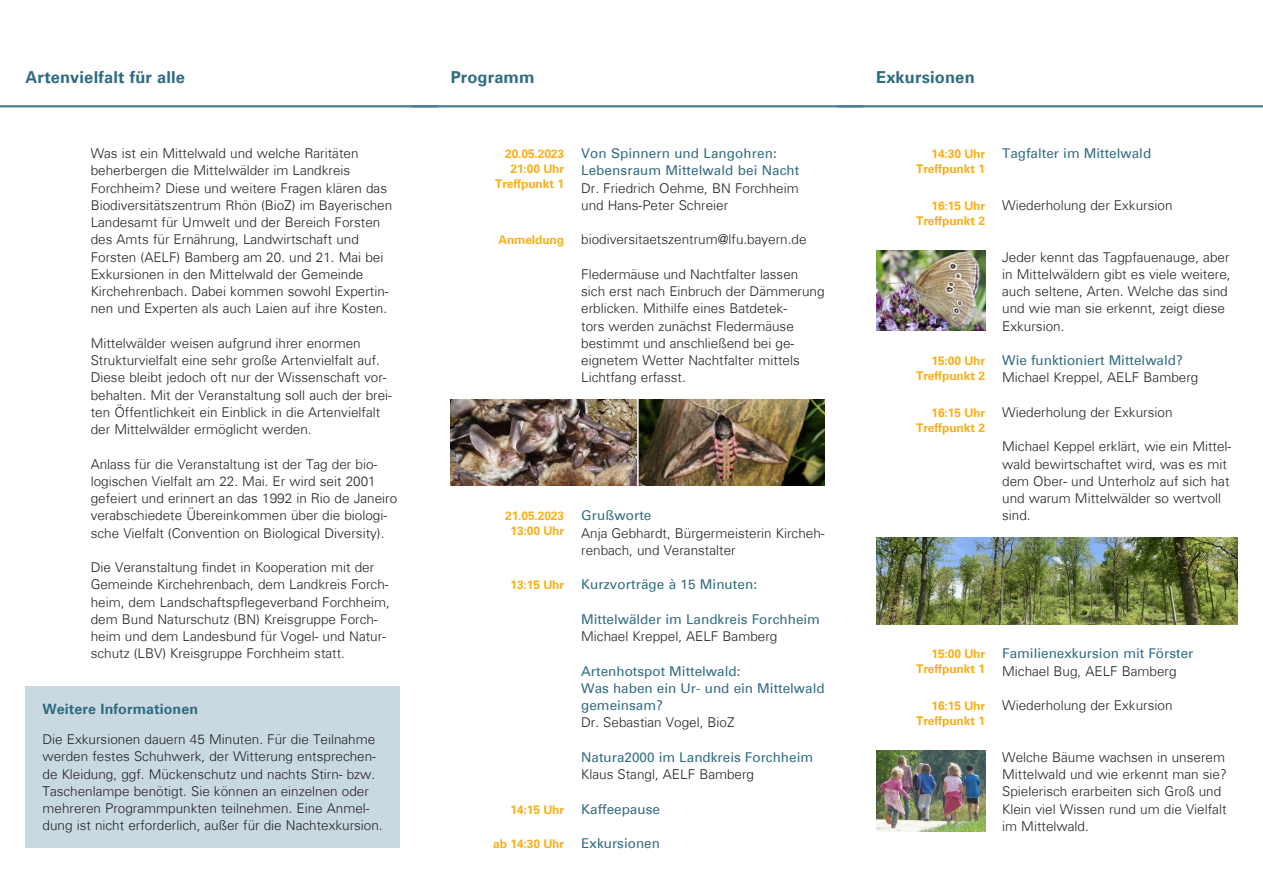
<style>
.page{position:relative;width:1263px;height:893px;background:#fff}
.page>*{position:absolute;margin:0;border:0;box-sizing:border-box;transform-origin:0 0}
.HL_Kopfzeile{font:700 16.5px "Univers Com 65";letter-spacing:.01em;color:#316b81}
.Fließtext{font:700 14.25px "Univers Com 65";letter-spacing:.005em;color:#316b81}
.Fließtext-2{font:300 13.5px/17.2px "Univers Com 45";color:#231f20}
.Fließtext-3{font:13.5px/17.2px "Univers Com 55 Roman";color:#316b81}
.Zwischen_HL{font:13.5px/17.2px "Univers Com 55 Roman";letter-spacing:.005em;color:#316b81}
.Marginalien{font:700 12px/15px "Univers Com 65";letter-spacing:-.01em;color:#faaf18;text-align:right}
</style>
<div class="page">
<img style="left:451px;top:400px;width:186px;height:86px">
<img style="left:639px;top:400px;width:186px;height:86px">
<img style="left:876px;top:250px;width:109px;height:81px">
<img style="left:876px;top:751px;width:109px;height:80px">
<img style="left:876px;top:538px;width:361px;height:86px">
<div style="left:26px;top:687px;width:374px;height:161px;background:#c9d9e2"></div>
<hr style="left:838px;top:105px;width:425px;height:2px;background:#4b7e92">
<hr style="left:0;top:105px;width:438px;height:2px;background:#4b7e92">
<hr style="left:412px;top:105px;width:451px;height:2px;background:#4b7e92">
<h1 class="HL_Kopfzeile" style="left:26px;top:67px;width:161px">Artenvielfalt für alle</h1>
<h1 class="HL_Kopfzeile" style="left:451px;top:67px;width:85px">Programm</h1>
<h1 class="HL_Kopfzeile" style="left:876px;top:67px;width:100px">Exkursionen</h1>
<p class="Fließtext-2" style="left:91px;top:145px;width:303px">Was ist ein Mittelwald und welche Raritäten beherbergen die Mittelwälder im Landkreis Forchheim? Diese und weitere Fragen klären das Biodiversitätszentrum Rhön (BioZ) im Bayerischen Landesamt für Umwelt und der Bereich Forsten des Amts für Ernährung, Landwirtschaft und Forsten (AELF) Bamberg am 20. und 21. Mai bei Exkursionen in den Mittelwald der Gemeinde Kirchehrenbach. Dabei kommen sowohl Expertin&shy;nen und Experten als auch Laien auf ihre Kosten.</p>
<p class="Fließtext-2" style="left:91px;top:334px;width:303px">Mittelwälder weisen aufgrund ihrer enormen Strukturvielfalt eine sehr große Artenvielfalt auf.<br>Diese bleibt jedoch oft nur der Wissenschaft vor&shy;behalten. Mit der Veranstaltung soll auch der brei&shy;ten Öffentlichkeit ein Einblick in die Artenvielfalt der Mittelwälder ermöglicht werden.</p>
<p class="Fließtext-2" style="left:91px;top:455px;width:308px">Anlass für die Veranstaltung ist der Tag der bio&shy;logischen Vielfalt am 22. Mai. Er wird seit 2001 gefeiert und erinnert an das 1992 in Rio de Janeiro verabschiedete Übereinkommen über die biologi&shy;sche Vielfalt (Convention on Biological Diversity).</p>
<p class="Fließtext-2" style="left:91px;top:559px;width:300px">Die Veranstaltung findet in Kooperation mit der Gemeinde Kirchehrenbach, dem Landkreis Forch&shy;heim, dem Landschaftspflegeverband Forchheim, dem Bund Naturschutz (BN) Kreisgruppe Forch&shy;heim und dem Landesbund für Vogel- und Natur&shy;schutz (LBV) Kreisgruppe Forchheim statt.</p>
<p class="Fließtext" style="left:43px;top:701px;width:157px">Weitere Informationen</p>
<p class="Fließtext-2" style="left:43px;top:731px;width:342px">Die Exkursionen dauern 45 Minuten. Für die Teilnahme werden festes Schuhwerk, der Witterung entsprechen&shy;de Kleidung, ggf. Mückenschutz und nachts Stirn- bzw.<br>Taschenlampe benötigt. Sie können an einzelnen oder mehreren Programmpunkten teilnehmen. Eine Anmel&shy;dung ist nicht erforderlich, außer für die Nachtexkursion.</p>
<h2 class="Zwischen_HL" style="left:581px;top:145px;width:220px">Von Spinnern und Langohren:<br>Lebensraum Mittelwald bei Nacht</h2>
<p class="Fließtext-2" style="left:581px;top:179px;width:219px">Dr. Friedrich Oehme, BN Forchheim und Hans-Peter Schreier</p>
<p class="Fließtext-2" style="left:581px;top:231px;width:227px">biodiversitaetszentrum@lfu.bayern.de</p>
<p class="Fließtext-2" style="left:581px;top:265px;width:245px">Fledermäuse und Nachtfalter lassen sich erst nach Einbruch der Dämmerung erblicken. Mithilfe eines Batdetek-<br>tors werden zunächst Fledermäuse bestimmt und anschließend bei ge&shy;eignetem Wetter Nachtfalter mittels Lichtfang erfasst.</p>
<p class="Marginalien" style="left:495px;top:146px;width:71px">20.05.2023<br>21:00 Uhr<br>Treffpunkt 1</p>
<p class="Fließtext-3" style="left:1002px;top:145px;width:151px">Tagfalter im Mittelwald</p>
<p class="Fließtext-2" style="left:1002px;top:196px;width:172px">Wiederholung der Exkursion</p>
<p class="Fließtext-2" style="left:1002px;top:248px;width:230px">Jeder kennt das Tagpfauenauge, aber in Mittelwäldern gibt es viele weitere, auch seltene, Arten. Welche das sind und wie man sie erkennt, zeigt diese<br>Exkursion.</p>
<p class="Marginalien" style="left:916px;top:146px;width:71px">14:30 Uhr<br>Treffpunkt 1</p>
<p class="Marginalien" style="left:916px;top:198px;width:71px">16:15 Uhr<br>Treffpunkt 2</p>
<p class="Marginalien" style="left:499px;top:233px;width:67px">Anmeldung</p>
<p class="Fließtext-3" style="left:1002px;top:352px;width:182px">Wie funktioniert Mittelwald?</p>
<p class="Fließtext-2" style="left:1002px;top:369px;width:198px">Michael Kreppel, AELF Bamberg</p>
<p class="Fließtext-2" style="left:1002px;top:403px;width:172px">Wiederholung der Exkursion</p>
<p class="Fließtext-2" style="left:1002px;top:438px;width:231px">Michael Keppel erklärt, wie ein Mittel&shy;wald bewirtschaftet wird, was es mit dem Ober- und Unterholz auf sich hat und warum Mittelwälder so wertvoll sind.</p>
<p class="Marginalien" style="left:916px;top:353px;width:71px">15:00 Uhr<br>Treffpunkt 2</p>
<p class="Marginalien" style="left:916px;top:405px;width:71px">16:15 Uhr<br>Treffpunkt 2</p>
<p class="Marginalien" style="left:505px;top:509px;width:60px;text-align:center">21.05.2023<br>13:00 Uhr</p>
<h2 class="Zwischen_HL" style="left:581px;top:507px;width:72px">Grußworte</h2>
<p class="Fließtext-2" style="left:581px;top:524px;width:245px">Anja Gebhardt, Bürgermeisterin Kircheh&shy;renbach, und Veranstalter</p>
<h2 class="Zwischen_HL" style="left:581px;top:576px;width:177px">Kurzvorträge à 15 Minuten:</h2>
<p class="Fließtext-3" style="left:581px;top:610px;width:240px">Mittelwälder im Landkreis Forchheim</p>
<p class="Fließtext-2" style="left:581px;top:628px;width:198px">Michael Kreppel, AELF Bamberg</p>
<p class="Fließtext-3" style="left:581px;top:662px;width:161px">Artenhotspot Mittelwald:</p>
<p class="Fließtext-3" style="left:581px;top:679px;width:245px">Was haben ein Ur- und ein Mittelwald gemeinsam?</p>
<p class="Fließtext-2" style="left:581px;top:714px;width:155px">Dr. Sebastian Vogel, BioZ</p>
<p class="Fließtext-3" style="left:581px;top:748px;width:234px">Natura2000 im Landkreis Forchheim</p>
<p class="Fließtext-2" style="left:581px;top:766px;width:174px">Klaus Stangl, AELF Bamberg</p>
<p class="Fließtext-3" style="left:581px;top:800px;width:80px">Kaffeepause</p>
<p class="Fließtext-3" style="left:581px;top:835px;width:80px">Exkursionen</p>
<p class="Marginalien" style="left:510px;top:578px;width:55px">13:15 Uhr</p>
<p class="Fließtext-3" style="left:1002px;top:645px;width:193px">Familienexkursion mit Förster</p>
<p class="Fließtext-2" style="left:1002px;top:662px;width:176px">Michael Bug, AELF Bamberg</p>
<p class="Fließtext-2" style="left:1002px;top:697px;width:172px">Wiederholung der Exkursion</p>
<p class="Fließtext-2" style="left:1002px;top:748px;width:226px">Welche Bäume wachsen in unserem<br>Mittelwald und wie erkennt man sie?<br>Spielerisch erarbeiten sich Groß und<br>Klein viel Wissen rund um die Vielfalt im Mittelwald.</p>
<p class="Marginalien" style="left:916px;top:647px;width:71px">15:00 Uhr<br>Treffpunkt 1</p>
<p class="Marginalien" style="left:916px;top:698px;width:71px">16:15 Uhr<br>Treffpunkt 1</p>
<p class="Marginalien" style="left:510px;top:802px;width:55px">14:15 Uhr</p>
<p class="Marginalien" style="left:493px;top:836px;width:73px">ab 14:30 Uhr</p>
</div>
